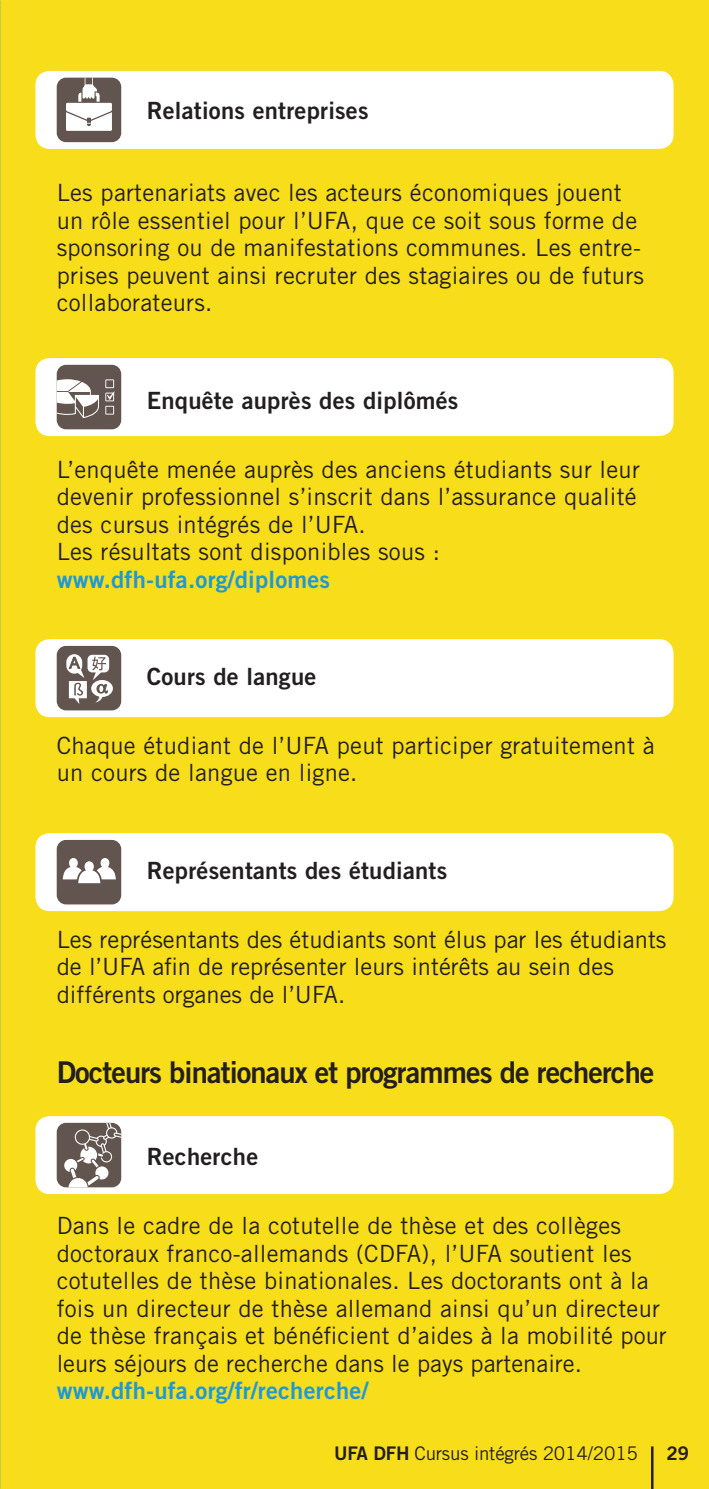
<style>
.page{position:relative;width:709px;height:1489px;background:#fff}
.page>*{position:absolute;margin:0;border:0;box-sizing:border-box;transform-origin:0 0}
.t1{font:30px "Trade Gothic LT Std Bd 2";letter-spacing:-.03em;color:#231f20}
.t2{font:23.75px/27.5px "Trade Gothic LT Std";letter-spacing:.01em;color:#231f20}
.t3{font:23.75px "Trade Gothic LT Std Bd 2";letter-spacing:.01em;color:#231f20}
.t4{font:23.75px "Trade Gothic LT Std Bd 2";letter-spacing:.01em;color:#1d99d6}
.t5{font:18.75px "Trade Gothic LT Std";letter-spacing:-.01em;color:#231f20}
.t6{font:18.75px "Trade Gothic LT Std Bd 2";color:#231f20}
.s1{font-family:"Trade Gothic LT Std Bd 2"}
</style>
<div class="page">
<div style="left:0;top:0;width:709px;height:1488px;background:#f8dd1a"></div>
<div style="left:35px;top:358px;width:638px;height:78px;background:#fff;border-radius:14px"></div>
<div style="left:35px;top:639px;width:638px;height:78px;background:#fff;border-radius:14px"></div>
<div style="left:35px;top:833px;width:638px;height:78px;background:#fff;border-radius:14px"></div>
<div style="left:35px;top:1115px;width:638px;height:78px;background:#fff;border-radius:14px"></div>
<div style="left:35px;top:71px;width:638px;height:78px;background:#fff;border-radius:14px"></div>
<div style="left:57px;top:78px;width:64px;height:64px;background:#62544e;border-radius:9px"></div>
<svg style="left:66px;top:78px;width:46px;height:53px"></svg>
<div style="left:57px;top:365px;width:64px;height:64px;background:#62544e;border-radius:9px"></div>
<svg style="left:105px;top:379px;width:10px;height:35px"></svg>
<svg style="left:57px;top:379px;width:42px;height:39px"></svg>
<div style="left:57px;top:1122px;width:64px;height:65px;background:#62544e;border-radius:9px"></div>
<svg style="left:64px;top:1122px;width:57px;height:65px"></svg>
<div style="left:57px;top:839px;width:64px;height:65px;background:#62544e;border-radius:9px"></div>
<svg style="left:63px;top:858px;width:53px;height:25px"></svg>
<div style="left:57px;top:646px;width:64px;height:64px;background:#62544e;border-radius:9px"></div>
<svg style="left:91px;top:680px;width:22px;height:17px"></svg>
<svg style="left:66px;top:654px;width:43px;height:50px"></svg>
<hr style="left:651px;top:1446px;width:2px;height:42px;background:#231f20">
<p class="t3" style="left:147px;top:95px;width:223px">Relations entreprises</p>
<p class="t2" style="left:57px;top:179px;width:589px">Les partenariats avec les acteurs économiques jouent un rôle essentiel pour l’UFA, que ce soit sous forme de sponsoring ou de manifestations communes. Les entre&shy;prises peuvent ainsi recruter des stagiaires ou de futurs collaborateurs.</p>
<p class="t3" style="left:147px;top:385px;width:313px">Enquête auprès des diplômés</p>
<p class="t2" style="left:57px;top:455px;width:584px">L’enquête menée auprès des anciens étudiants sur leur devenir professionnel s’inscrit dans l’assurance qualité des cursus intégrés de l’UFA.<br>Les résultats sont disponibles sous :</p>
<p class="t4" style="left:57px;top:564px;width:275px">www.dfh-ufa.org/diplomes</p>
<p class="t3" style="left:147px;top:662px;width:171px">Cours de langue</p>
<p class="t2" style="left:57px;top:731px;width:599px">Chaque étudiant de l’UFA peut participer gratuitement à un cours de langue en ligne.</p>
<p class="t3" style="left:147px;top:855px;width:302px">Représentants des étudiants</p>
<p class="t2" style="left:57px;top:925px;width:611px">Les représentants des étudiants sont élus par les étudiants de l’UFA afin de représenter leurs intérêts au sein des différents organes de l’UFA.</p>
<p class="t1" style="left:57px;top:1053px;width:599px">Docteurs binationaux et programmes de recherche</p>
<p class="t3" style="left:147px;top:1142px;width:113px">Recherche</p>
<p class="t2" style="left:57px;top:1211px;width:611px">Dans le cadre de la cotutelle de thèse et des collèges doctoraux franco-allemands (CDFA), l’UFA soutient les cotutelles de thèse binationales. Les doctorants ont à la fois un directeur de thèse allemand ainsi qu’un directeur de thèse français et bénéficient d’aides à la mobilité pour leurs séjours de recherche dans le pays partenaire.</p>
<p class="t4" style="left:57px;top:1375px;width:313px">www.dfh-ufa.org/fr/recherche/</p>
<p class="t5" style="left:334px;top:1441px;width:305px"><span class="s1">UFA DFH</span> Cursus intégrés 2014/2015</p>
<p class="t6" style="left:666px;top:1441px;width:24px">29</p>
</div>
